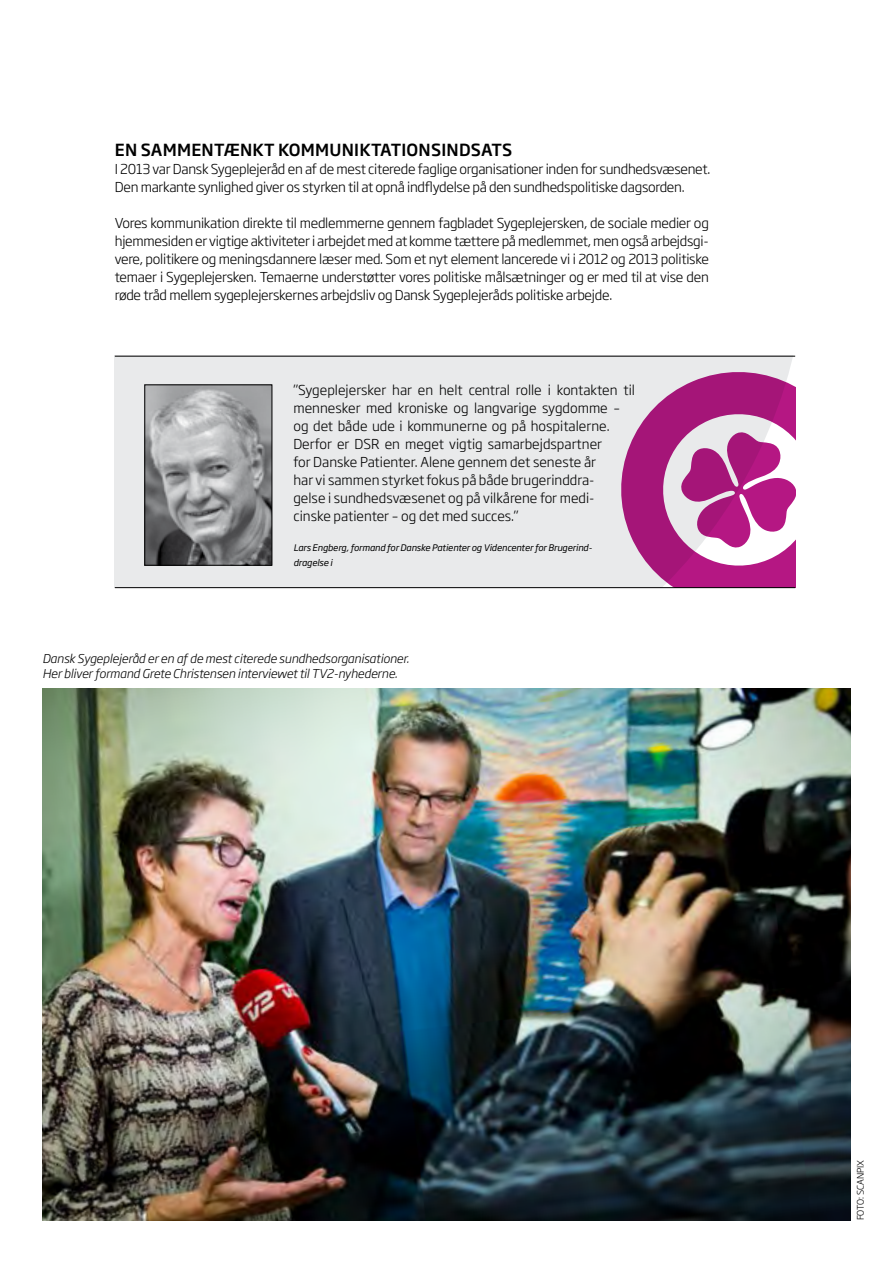
<style>
.page{position:relative;width:893px;height:1263px;background:#fff}
.page>*{position:absolute;margin:0;border:0;box-sizing:border-box;transform-origin:0 0}
.t1{font:500 16.5px "Soho Gothic Pro";letter-spacing:.015em;color:#000}
.t2{font:300 13.5px/18px "Soho Gothic Pro";letter-spacing:-.015em;color:#000}
.t3{font:italic 300 12px/15px "Soho Gothic Pro";letter-spacing:-.01em;color:#000}
.t4{font:italic 9px/15px "Soho Gothic Pro";letter-spacing:-.01em;color:#000}
.t5{font:300 9px "Soho Gothic Pro";letter-spacing:.005em;color:#000}
</style>
<div class="page">
<img style="left:43px;top:689px;width:807px;height:531px">
<div style="left:115px;top:357px;width:470px;height:230px;background:#e9eaeb"></div>
<svg style="left:585px;top:355px;width:210px;height:232px;background:#cb87b6"></svg>
<svg style="left:670px;top:421px;width:125px;height:138px"></svg>
<img style="left:147px;top:387px;width:123px;height:176px">
<div style="left:145px;top:385px;width:127px;height:180px;border:1px solid #000"></div>
<hr style="left:115px;top:356px;width:680px;height:1px;background:#000">
<hr style="left:115px;top:587px;width:680px;height:1px;background:#000">
<p class="t1" style="left:115px;top:137px;width:399px">EN SAMMENTÆNKT KOMMUNIKTATIONSINDSATS</p>
<p class="t2" style="left:115px;top:159px;width:597px">I 2013 var Dansk Sygeplejeråd en af de mest citerede faglige organisationer inden for sundhedsvæsenet.<br>Den markante synlighed giver os styrken til at opnå indflydelse på den sundhedspolitiske dagsorden.</p>
<p class="t2" style="left:115px;top:213px;width:596px;text-align:justify">Vores kommunikation direkte til medlemmerne gennem fagbladet Sygeplejersken, de sociale medier og hjemmesiden er vigtige aktiviteter i arbejdet med at komme tættere på medlemmet, men også arbejdsgi&shy;vere, politikere og meningsdannere læser med. Som et nyt element lancerede vi i 2012 og 2013 politiske temaer i Sygeplejersken. Temaerne understøtter vores politiske målsætninger og er med til at vise den røde tråd mellem sygeplejerskernes arbejdsliv og Dansk Sygeplejeråds politiske arbejde.</p>
<p class="t2" style="left:293px;top:380px;width:343px">”Sygeplejersker har en helt central rolle i kontakten til mennesker med kroniske og langvarige sygdomme – og det både ude i kommunerne og på hospitalerne.<br>Derfor er DSR en meget vigtig samarbejdspartner<br>for Danske Patienter. Alene gennem det seneste år<br>har vi sammen styrket fokus på både brugerinddra-<br>gelse i sundhedsvæsenet og på vilkårene for medi&shy;cinske patienter – og det med succes.”</p>
<p class="t4" style="left:293px;top:540px;width:300px">Lars Engberg, formand for Danske Patienter og Videncenter for Brugerind&shy;dragelse i</p>
<p class="t3" style="left:43px;top:650px;width:368px">Dansk Sygeplejeråd er en af de mest citerede sundhedsorganisationer.<br>Her bliver formand Grete Christensen interviewet til TV2-nyhederne.</p>
<p class="t5" style="left:853px;top:1220px;width:62px;rotate:-90deg">FOTO: SCANPIX</p>
</div>
